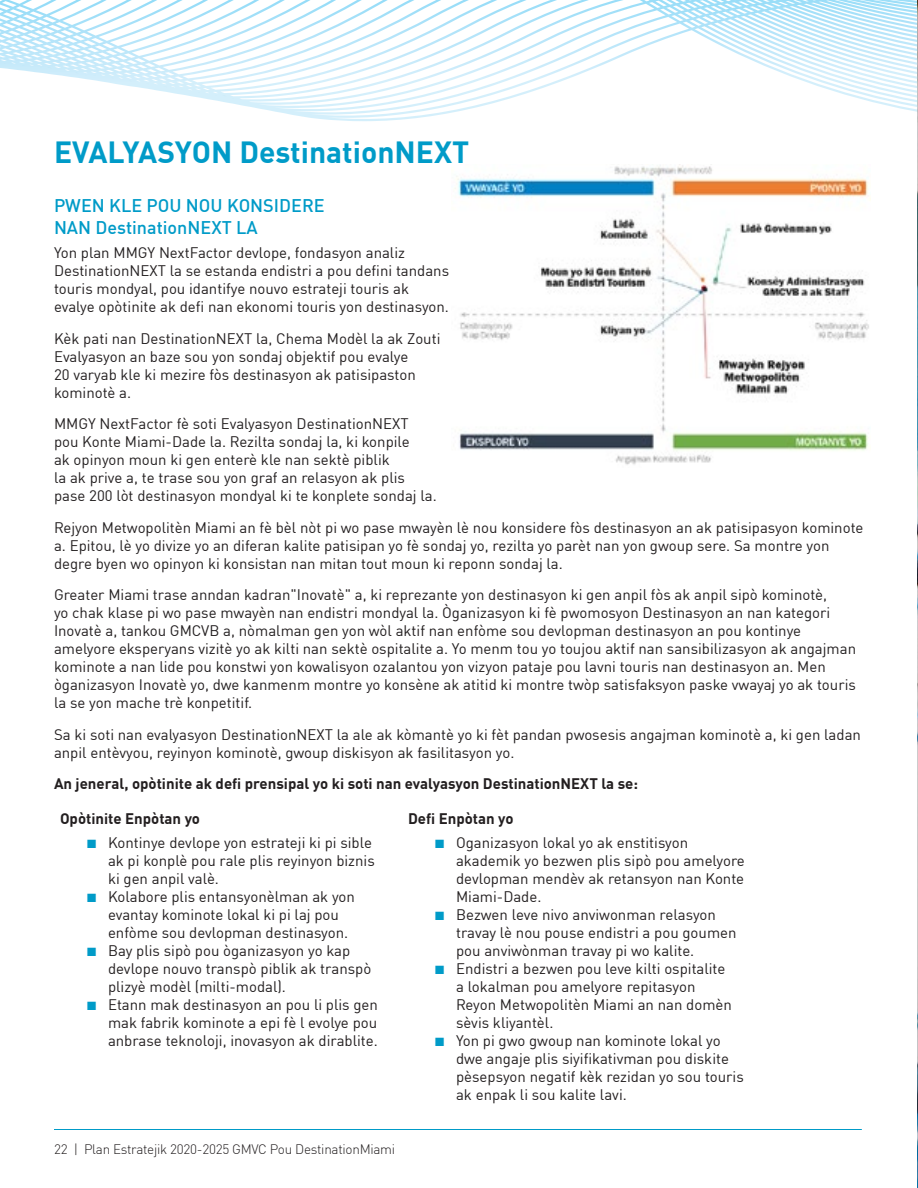
<style>
.page{position:relative;width:918px;height:1188px;background:#fff}
.page>*{position:absolute;margin:0;border:0;box-sizing:border-box;transform-origin:0 0}
.t1{font:700 30px "DIN Offc";color:#009bc8}
.t2{font:500 18px/21.6px "DIN Offc";color:#009bc8}
.t3{font:15px/18px "DIN Offc";color:#231f20}
.t4{font:700 15px "DIN Offc";color:#231f20}
.t5{font:300 13.5px "DIN Offc";letter-spacing:-.02em;color:#231f20}
.s1{color:#009bc8}
</style>
<div class="page">
<svg style="left:0;top:0;width:917px;height:121px"></svg>
<svg style="left:40px;top:67px;width:11px;height:2px"></svg>
<hr style="left:54px;top:1129px;width:808px;height:1px;background:#009bc8">
<img style="left:455px;top:164px;width:414px;height:301px">
<img style="left:917px;top:0;width:1px;height:1188px">
<h1 class="t1" style="left:54px;top:133px;width:417px">EVALYASYON DestinationNEXT</h1>
<p class="t2" style="left:54px;top:194px;width:272px">PWEN KLE POU NOU KONSIDERE<br>NAN DestinationNEXT LA</p>
<p class="t3" style="left:54px;top:244px;width:397px">Yon plan MMGY NextFactor devlope, fondasyon analiz DestinationNEXT la se estanda endistri a pou defini tandans touris mondyal, pou idantifye nouvo estrateji touris ak evalye opòtinite ak defi nan ekonomi touris yon destinasyon.</p>
<p class="t3" style="left:54px;top:329px;width:388px">Kèk pati nan DestinationNEXT la, Chema Modèl la ak Zouti Evalyasyon an baze sou yon sondaj objektif pou evalye<br>20 varyab kle ki mezire fòs destinasyon ak patisipaston kominotè a.</p>
<p class="t3" style="left:54px;top:415px;width:384px">MMGY NextFactor fè soti Evalyasyon DestinationNEXT pou Konte Miami-Dade la. Rezilta sondaj la, ki konpile<br>ak opinyon moun ki gen enterè kle nan sektè piblik<br>la ak prive a, te trase sou yon graf an relasyon ak plis pase 200 lòt destinasyon mondyal ki te konplete sondaj la.</p>
<p class="t3" style="left:54px;top:518px;width:811px">Rejyon Metwopolitèn Miami an fè bèl nòt pi wo pase mwayèn lè nou konsidere fòs destinasyon an ak patisipasyon kominote a. Epitou, lè yo divize yo an diferan kalite patisipan yo fè sondaj yo, rezilta yo parèt nan yon gwoup sere. Sa montre yon degre byen wo opinyon ki konsistan nan mitan tout moun ki reponn sondaj la.</p>
<p class="t3" style="left:54px;top:586px;width:804px">Greater Miami trase anndan kadran"Inovatè" a, ki reprezante yon destinasyon ki gen anpil fòs ak anpil sipò kominotè,<br>yo chak klase pi wo pase mwayèn nan endistri mondyal la. Òganizasyon ki fè pwomosyon Destinasyon an nan kategori Inovatè a, tankou GMCVB a, nòmalman gen yon wòl aktif nan enfòme sou devlopman destinasyon an pou kontinye amelyore eksperyans vizitè yo ak kilti nan sektè ospitalite a. Yo menm tou yo toujou aktif nan sansibilizasyon ak angajman kominote a nan lide pou konstwi yon kowalisyon ozalantou yon vizyon pataje pou lavni touris nan destinasyon an. Men òganizasyon Inovatè yo, dwe kanmenm montre yo konsène ak atitid ki montre twòp satisfaksyon paske vwayaj yo ak touris la se yon mache trè konpetitif.</p>
<p class="t3" style="left:54px;top:725px;width:809px">Sa ki soti nan evalyasyon DestinationNEXT la ale ak kòmantè yo ki fèt pandan pwosesis angajman kominotè a, ki gen ladan anpil entèvyou, reyinyon kominotè, gwoup diskisyon ak fasilitasyon yo.</p>
<p class="t4" style="left:54px;top:774px;width:586px">An jeneral, opòtinite ak defi prensipal yo ki soti nan evalyasyon DestinationNEXT la se:</p>
<p class="t4" style="left:60px;top:809px;width:142px">Opòtinite Enpòtan yo</p>
<p class="t4" style="left:408px;top:809px;width:107px">Defi Enpòtan yo</p>
<p class="t3" style="left:108px;top:833px;width:268px;text-indent:-21px"><span class="s1">■</span> Kontinye devlope yon estrateji ki pi sible ak pi konplè pou rale plis reyinyon biznis ki gen anpil valè.</p>
<p class="t3" style="left:108px;top:887px;width:249px;text-indent:-21px"><span class="s1">■</span> Kolabore plis entansyonèlman ak yon evantay kominote lokal ki pi laj pou enfòme sou devlopman destinasyon.</p>
<p class="t3" style="left:108px;top:941px;width:265px;text-indent:-21px"><span class="s1">■</span> Bay plis sipò pou òganizasyon yo kap devlope nouvo transpò piblik ak transpò plizyè modèl (milti-modal).</p>
<p class="t3" style="left:108px;top:995px;width:272px;text-align:justify;text-indent:-21px"><span class="s1">■</span> Etann mak destinasyon an pou li plis gen mak fabrik kominote a epi fè l evolye pou anbrase teknoloji, inovasyon ak dirablite.</p>
<p class="t3" style="left:456px;top:833px;width:290px;text-indent:-21px"><span class="s1">■</span> Oganizasyon lokal yo ak enstitisyon akademik yo bezwen plis sipò pou amelyore devlopman mendèv ak retansyon nan Konte Miami-Dade.</p>
<p class="t3" style="left:456px;top:905px;width:282px;text-indent:-21px"><span class="s1">■</span> Bezwen leve nivo anviwonman relasyon travay lè nou pouse endistri a pou goumen pou anviwònman travay pi wo kalite.</p>
<p class="t3" style="left:456px;top:959px;width:277px;text-indent:-21px"><span class="s1">■</span> Endistri a bezwen pou leve kilti ospitalite a lokalman pou amelyore repitasyon Reyon Metwopolitèn Miami an nan domèn sèvis kliyantèl.</p>
<p class="t3" style="left:456px;top:1031px;width:289px;text-indent:-21px"><span class="s1">■</span> Yon pi gwo gwoup nan kominote lokal yo dwe angaje plis siyifikativman pou diskite pèsepsyon negatif kèk rezidan yo sou touris ak enpak li sou kalite lavi.</p>
<p class="t5" style="left:54px;top:1141px;width:343px">22 | Plan Estratejik 2020-2025 GMVC Pou DestinationMiami</p>
</div>
